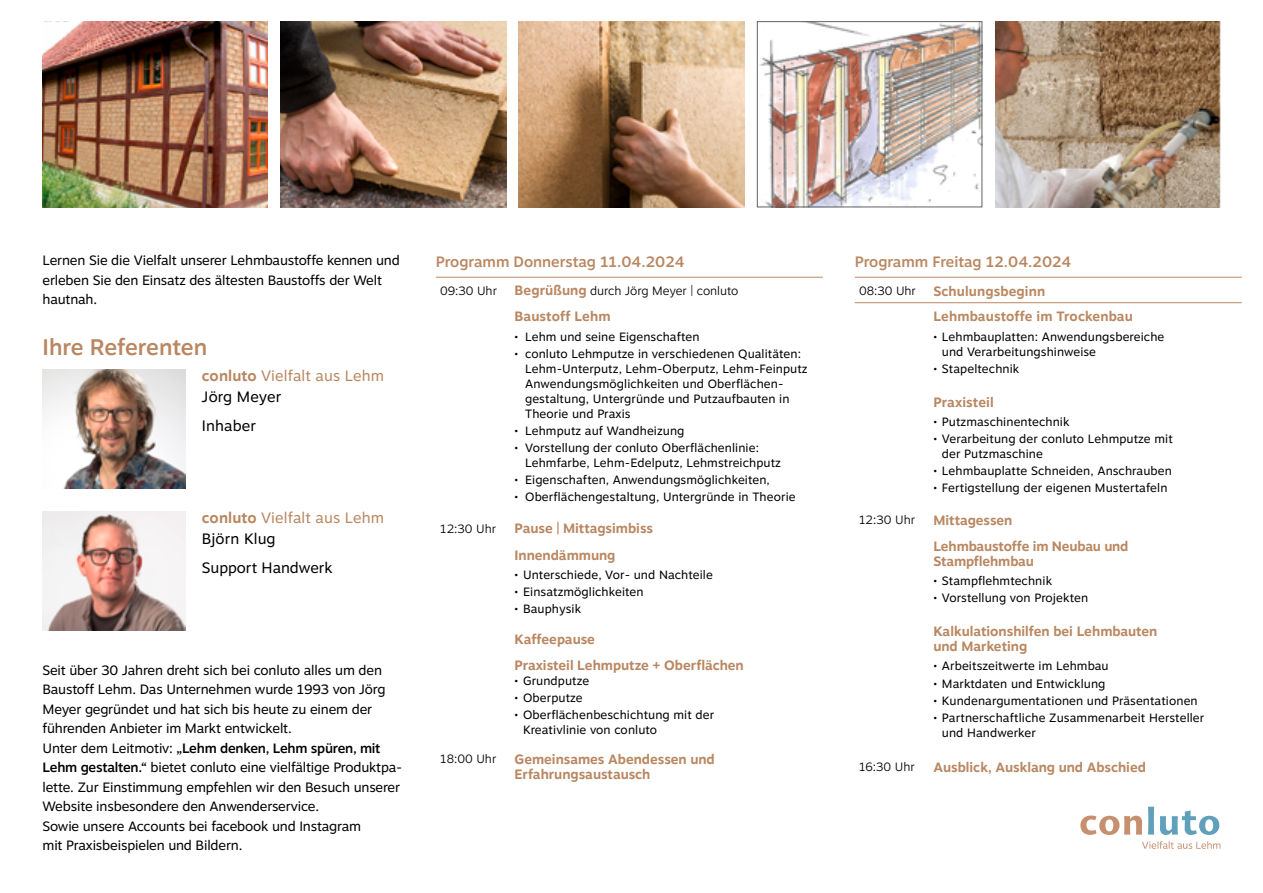
<style>
.page{position:relative;width:1263px;height:893px;background:#fff}
.page>*{position:absolute;margin:0;border:0;box-sizing:border-box;transform-origin:0 0}
.t1{font:500 22.5px "Motiva Sans";letter-spacing:-.005em;color:#b98761}
.t2{font:15px/21px "Motiva Sans";letter-spacing:.01em;color:#b98761}
.t3{font:500 15px "Motiva Sans";color:#b98761}
.t4{font:15px "Motiva Sans";color:#000}
.t5{font:13.5px/19.5px "Motiva Sans";letter-spacing:-.01em;color:#000}
.t6{font:700 13.5px/26.4px "Motiva Sans";color:#b98761}
.t7{font:12px/15px "Motiva Sans";letter-spacing:.01em;color:#000}
.t8{font:300 12px "Motiva Sans";color:#000}
.s1{font-weight:700}
.s2{color:#000}
.s3{font-weight:500}
.s4{font-weight:700;font-size:13.5px;color:#b98761}
</style>
<div class="page">
<img style="left:43px;top:369px;width:142px;height:119px">
<svg style="left:1142px;top:841px;width:78px;height:8px"></svg>
<svg style="left:1148px;top:807px;width:6px;height:28px"></svg>
<svg style="left:1160px;top:810px;width:59px;height:25px"></svg>
<svg style="left:1080px;top:815px;width:62px;height:20px"></svg>
<hr style="left:436px;top:277px;width:72px;height:1px;background:#b98761">
<hr style="left:508px;top:277px;width:315px;height:1px;background:#b98761">
<hr style="left:855px;top:277px;width:72px;height:1px;background:#b98761">
<hr style="left:927px;top:277px;width:315px;height:1px;background:#b98761">
<hr style="left:855px;top:302px;width:72px;height:1px;background:#b98761">
<hr style="left:927px;top:302px;width:315px;height:1px;background:#b98761">
<img style="left:995px;top:21px;width:225px;height:186px">
<img style="left:759px;top:23px;width:221px;height:182px">
<div style="left:757px;top:21px;width:225px;height:186px;border:1px solid #626261"></div>
<img style="left:519px;top:21px;width:225px;height:186px">
<img style="left:43px;top:21px;width:225px;height:186px">
<img style="left:281px;top:21px;width:225px;height:186px">
<img style="left:43px;top:511px;width:142px;height:119px">
<p class="t5" style="left:43px;top:251px;width:359px">Lernen Sie die Vielfalt unserer Lehmbaustoffe kennen und erleben Sie den Einsatz des ältesten Baustoffs der Welt hautnah.</p>
<h1 class="t1" style="left:43px;top:330px;width:166px">Ihre Referenten</h1>
<p class="t2" style="left:202px;top:364px;width:184px"><span class="s1">conluto</span> Vielfalt aus Lehm<br><span class="s2">Jörg Meyer</span></p>
<p class="t4" style="left:202px;top:415px;width:56px">Inhaber</p>
<p class="t2" style="left:202px;top:507px;width:184px"><span class="s1">conluto</span> Vielfalt aus Lehm<br><span class="s2">Björn Klug</span></p>
<p class="t4" style="left:202px;top:557px;width:132px">Support Handwerk</p>
<p class="t5" style="left:43px;top:660px;width:361px">Seit über 30 Jahren dreht sich bei conluto alles um den Baustoff Lehm. Das Unternehmen wurde 1993 von Jörg Meyer gegründet und hat sich bis heute zu einem der führenden Anbieter im Markt entwickelt.<br>Unter dem Leitmotiv: <span class="s3">„Lehm denken, Lehm spüren, mit Lehm gestalten.“</span> bietet conluto eine vielfältige Produktpa&shy;lette. Zur Einstimmung empfehlen wir den Besuch unserer Website insbesondere den Anwenderservice.<br>Sowie unsere Accounts bei facebook und Instagram<br>mit Praxisbeispielen und Bildern.</p>
<p class="t3" style="left:436px;top:250px;width:250px">Programm Donnerstag 11.04.2024</p>
<p class="t8" style="left:440px;top:281px;width:58px">09:30 Uhr</p>
<p class="t8" style="left:514px;top:282px;width:225px"><span class="s4">Begrüßung</span> durch Jörg Meyer | conluto</p>
<p class="t6" style="left:514px;top:303px;width:98px">Baustoff Lehm</p>
<p class="t7" style="left:514px;top:329px;width:187px">• Lehm und seine Eigenschaften</p>
<p class="t7" style="left:525px;top:346px;width:284px;text-indent:-11px">• conluto Lehmputze in verschiedenen Qualitäten:<br>Lehm-Unterputz, Lehm-Oberputz, Lehm-Feinputz Anwendungsmöglichkeiten und Oberflächen&shy;gestaltung, Untergründe und Putzaufbauten in Theorie und Praxis</p>
<p class="t7" style="left:514px;top:423px;width:171px">• Lehmputz auf Wandheizung</p>
<p class="t7" style="left:525px;top:440px;width:257px;text-indent:-11px">• Vorstellung der conluto Oberflächenlinie:<br>Lehmfarbe, Lehm-Edelputz, Lehmstreichputz</p>
<p class="t7" style="left:514px;top:472px;width:257px">• Eigenschaften, Anwendungsmöglichkeiten,</p>
<p class="t7" style="left:514px;top:489px;width:283px">• Oberflächengestaltung, Untergründe in Theorie</p>
<p class="t8" style="left:440px;top:520px;width:57px">12:30 Uhr</p>
<p class="t6" style="left:514px;top:515px;width:140px">Pause | Mittagsimbiss<br>Innendämmung</p>
<p class="t7" style="left:514px;top:567px;width:200px">• Unterschiede, Vor- und Nachteile</p>
<p class="t7" style="left:514px;top:584px;width:130px">• Einsatzmöglichkeiten</p>
<p class="t7" style="left:514px;top:601px;width:68px">• Bauphysik</p>
<p class="t6" style="left:514px;top:625px;width:231px">Kaffeepause<br>Praxisteil Lehmputze + Oberflächen</p>
<p class="t7" style="left:514px;top:673px;width:76px">• Grundputze</p>
<p class="t7" style="left:514px;top:690px;width:70px">• Oberputze</p>
<p class="t7" style="left:523px;top:707px;width:193px;text-indent:-9px">• Oberflächenbeschichtung mit der<br>Kreativlinie von conluto</p>
<p class="t8" style="left:440px;top:749px;width:58px">18:00 Uhr</p>
<p class="t6" style="left:514px;top:751px;width:202px;line-height:15px">Gemeinsames Abendessen und<br>Erfahrungsaustausch</p>
<p class="t3" style="left:855px;top:250px;width:218px">Programm Freitag 12.04.2024</p>
<p class="t8" style="left:859px;top:282px;width:58px">08:30 Uhr</p>
<p class="t6" style="left:933px;top:278px;width:201px;line-height:25.5px">Schulungsbeginn<br>Lehmbaustoffe im Trockenbau</p>
<p class="t7" style="left:942px;top:329px;width:224px;text-indent:-9px">• Lehmbauplatten: Anwendungsbereiche und Verarbeitungshinweise</p>
<p class="t7" style="left:933px;top:361px;width:87px">• Stapeltechnik</p>
<p class="t6" style="left:933px;top:388px;width:62px">Praxisteil</p>
<p class="t7" style="left:933px;top:414px;width:138px">• Putzmaschinentechnik</p>
<p class="t7" style="left:942px;top:431px;width:232px;text-indent:-9px">• Verarbeitung der conluto Lehmputze mit der Putzmaschine</p>
<p class="t7" style="left:933px;top:463px;width:240px">• Lehmbauplatte Schneiden, Anschrauben</p>
<p class="t7" style="left:933px;top:480px;width:236px">• Fertigstellung der eigenen Mustertafeln</p>
<p class="t8" style="left:859px;top:511px;width:57px">12:30 Uhr</p>
<p class="t6" style="left:933px;top:506px;width:197px">Mittagessen<br>Lehmbaustoffe im Neubau und</p>
<p class="t6" style="left:933px;top:548px;width:102px">Stampflehmbau</p>
<p class="t7" style="left:933px;top:573px;width:120px">• Stampflehmtechnik</p>
<p class="t7" style="left:933px;top:590px;width:156px">• Vorstellung von Projekten</p>
<p class="t6" style="left:933px;top:624px;width:225px;line-height:15px">Kalkulationshilfen bei Lehmbauten und Marketing</p>
<p class="t7" style="left:933px;top:658px;width:177px">• Arbeitszeitwerte im Lehmbau</p>
<p class="t7" style="left:933px;top:675px;width:173px">• Marktdaten und Entwicklung</p>
<p class="t7" style="left:933px;top:693px;width:266px">• Kundenargumentationen und Präsentationen</p>
<p class="t7" style="left:942px;top:710px;width:264px;text-indent:-9px">• Partnerschaftliche Zusammenarbeit Hersteller und Handwerker</p>
<p class="t8" style="left:859px;top:758px;width:57px">16:30 Uhr</p>
<p class="t6" style="left:933px;top:754px;width:214px">Ausblick, Ausklang und Abschied</p>
</div>
